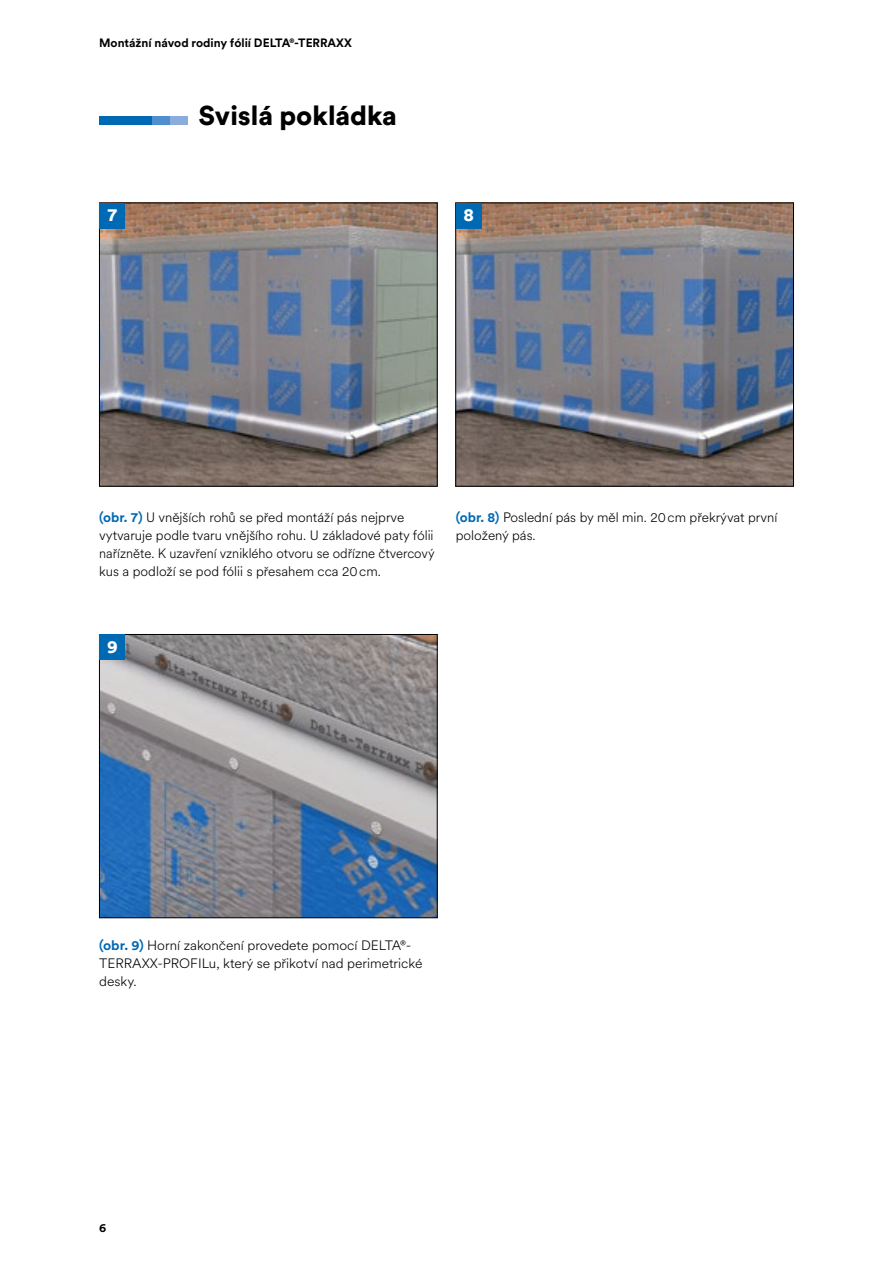
<style>
.page{position:relative;width:893px;height:1263px;background:#fff}
.page>*{position:absolute;margin:0;border:0;box-sizing:border-box;transform-origin:0 0}
.t1{font:900 27px "Circular XX";color:#000}
.t2{font:900 18px "Circular XX";color:#fff}
.t3{font:300 13.5px/18px "Circular XX";color:#000}
.t4{font:700 12px "Circular XX";color:#000}
.s1{font-weight:700;color:#0069b4}
</style>
<div class="page">
<img style="left:101px;top:205px;width:334px;height:279px">
<img style="left:101px;top:636px;width:334px;height:280px">
<div style="left:99px;top:634px;width:338px;height:284px;border:1px solid #000"></div>
<img style="left:458px;top:205px;width:334px;height:279px">
<div style="left:99px;top:116px;width:53px;height:9px;background:#0069b4"></div>
<div style="left:152px;top:116px;width:18px;height:9px;background:#4f8fcd"></div>
<div style="left:170px;top:116px;width:17px;height:9px;background:#8baddc"></div>
<div style="left:100px;top:203px;width:25px;height:26px;background:#0069b4"></div>
<div style="left:100px;top:635px;width:25px;height:25px;background:#0069b4"></div>
<div style="left:456px;top:203px;width:25px;height:26px;background:#0069b4"></div>
<p class="t4" style="left:99px;top:34px;width:254px">Montážní návod rodiny fólií DELTA®-TERRAXX</p>
<h2 class="t2" style="left:108px;top:202px;width:11px">7</h2>
<h1 class="t1" style="left:198px;top:96px;width:200px">Svislá pokládka</h1>
<h2 class="t2" style="left:463px;top:202px;width:12px">8</h2>
<p class="t3" style="left:99px;top:508px;width:337px"><span class="s1">(obr. 7)</span> U vnějších rohů se před montáží pás nejprve vytvaruje podle tvaru vnějšího rohu. U základové paty fólii nařízněte. K uzavření vzniklého otvoru se odřízne čtvercový kus a podloží se pod fólii s přesahem cca 20cm.</p>
<p class="t3" style="left:456px;top:508px;width:323px"><span class="s1">(obr. 8)</span> Poslední pás by měl min. 20cm překrývat první položený pás.</p>
<h2 class="t2" style="left:107px;top:634px;width:12px">9</h2>
<p class="t3" style="left:99px;top:935px;width:325px"><span class="s1">(obr. 9)</span> Horní zakončení provedete pomocí DELTA®-<br>TERRAXX-PROFILu, který se přikotví nad perimetrické desky.</p>
<p class="t4" style="left:99px;top:1219px;width:9px">6</p>
</div>
